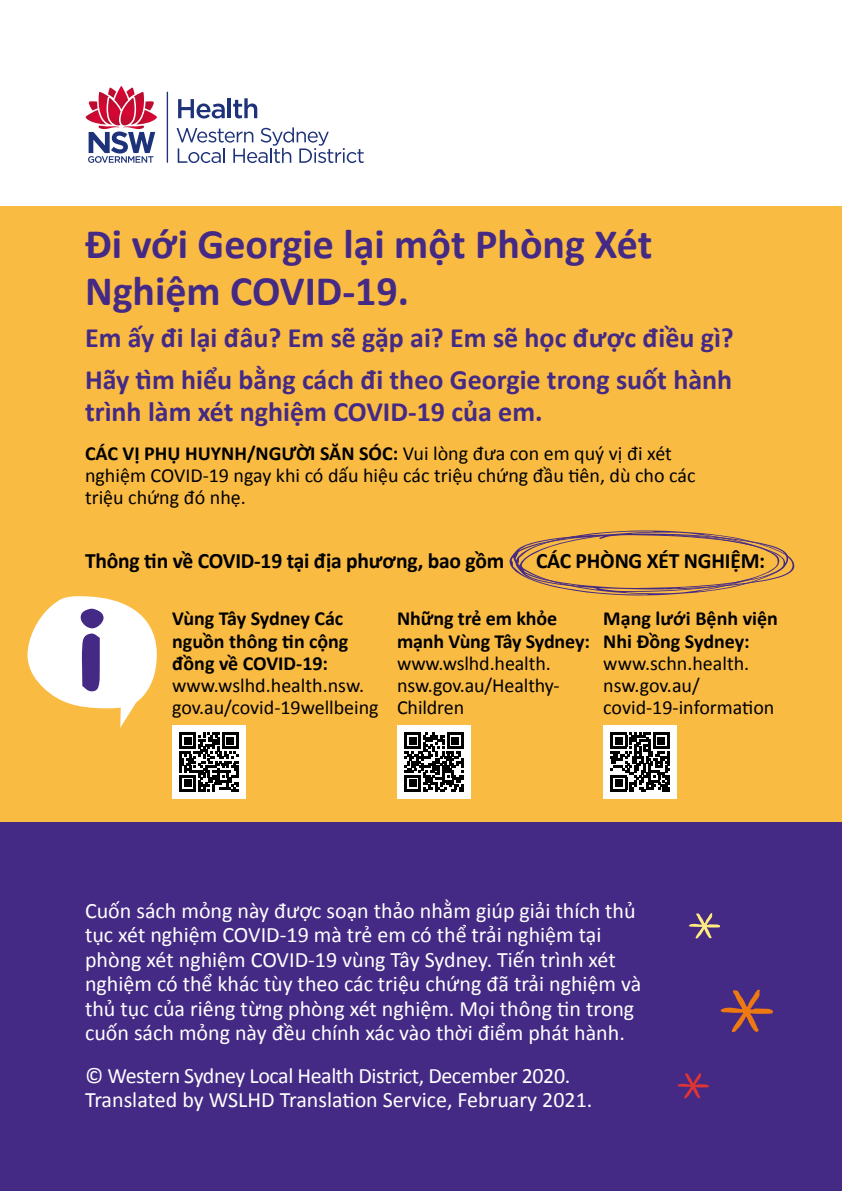
<style>
.page{position:relative;width:842px;height:1191px;background:#fff}
.page>*{position:absolute;margin:0;border:0;box-sizing:border-box;transform-origin:0 0}
.t1{font:700 42px/46.6px "Calibri";color:#442a85}
.t2{font:700 28px/42.4px "Calibri";color:#442a85}
.t3{font:22px/24.4px "Calibri";color:#fff}
.t4{font:22px/24.4px "Calibri";letter-spacing:-.02em;color:#fff}
.t5{font:700 22px "Calibri";letter-spacing:-.01em;color:#000}
.t6{font:20px/22.2px "Calibri";color:#000}
.t7{font:700 20px/22.2px "Calibri";color:#000}
.s1{font-weight:700}
</style>
<div class="page">
<div style="left:0;top:206px;width:842px;height:616px;background:#fabb43"></div>
<div style="left:0;top:822px;width:842px;height:369px;background:#442a85"></div>
<svg style="left:28px;top:596px;width:129px;height:131px"></svg>
<div style="left:166px;top:91px;width:2px;height:72px;border:1px solid #fff"></div>
<div style="left:227px;top:98px;width:4px;height:21px;border:1px solid #fff"></div>
<hr style="left:167px;top:92px;width:1px;height:71px;background:#1d3278">
<svg style="left:85px;top:86px;width:72px;height:77px"></svg>
<svg style="left:178px;top:99px;width:47px;height:20px"></svg>
<hr style="left:228px;top:98px;width:3px;height:20px;background:#1d3278">
<svg style="left:233px;top:98px;width:25px;height:21px"></svg>
<svg style="left:176px;top:127px;width:188px;height:36px"></svg>
<svg style="left:720px;top:989px;width:53px;height:43px"></svg>
<svg style="left:677px;top:1073px;width:32px;height:25px"></svg>
<svg style="left:689px;top:913px;width:31px;height:25px"></svg>
<div style="left:397px;top:725px;width:74px;height:74px;background:#fff"></div>
<svg style="left:404px;top:732px;width:59px;height:59px"></svg>
<div style="left:409px;top:780px;width:7px;height:7px;background:#000"></div>
<div style="left:172px;top:725px;width:74px;height:74px;background:#fff"></div>
<svg style="left:179px;top:732px;width:59px;height:59px"></svg>
<div style="left:184px;top:780px;width:7px;height:7px;background:#000"></div>
<div style="left:603px;top:725px;width:74px;height:74px;background:#fff"></div>
<svg style="left:611px;top:732px;width:59px;height:59px"></svg>
<div style="left:615px;top:780px;width:7px;height:7px;background:#000"></div>
<svg style="left:509px;top:530px;width:286px;height:65px"></svg>
<h1 class="t1" style="left:85px;top:219px;width:569px">Đi với Georgie lại một Phòng Xét<br>Nghiệm COVID-19.</h1>
<p class="t2" style="left:85px;top:315px;width:650px">Em ấy đi lại đâu? Em sẽ gặp ai? Em sẽ học được điều gì?<br>Hãy tìm hiểu bằng cách đi theo Georgie trong suốt hành</p>
<p class="t2" style="left:85px;top:389px;width:459px">trình làm xét nghiệm COVID-19 của em.</p>
<p class="t6" style="left:85px;top:441px;width:612px"><span class="s1">CÁC VỊ PHỤ HUYNH/NGƯỜI SĂN SÓC:</span> Vui lòng đưa con em quý vị đi xét nghiệm COVID-19 ngay khi có dấu hiệu các triệu chứng đầu tiên, dù cho các triệu chứng đó nhẹ.</p>
<p class="t5" style="left:85px;top:545px;width:421px">Thông tin về COVID-19 tại địa phương, bao gồm</p>
<p class="t5" style="left:536px;top:545px;width:231px">CÁC PHÒNG XÉT NGHIỆM:</p>
<p class="t7" style="left:603px;top:607px;width:176px">Mạng lưới Bệnh viện<br>Nhi Đồng Sydney:</p>
<p class="t6" style="left:603px;top:651px;width:173px">www.schn.health. nsw.gov.au/ covid-19-information</p>
<p class="t7" style="left:397px;top:607px;width:194px">Những trẻ em khỏe mạnh Vùng Tây Sydney:</p>
<p class="t6" style="left:397px;top:651px;width:164px">www.wslhd.health. nsw.gov.au/Healthy-<br>Children</p>
<p class="t7" style="left:172px;top:607px;width:178px">Vùng Tây Sydney Các nguồn thông tin cộng đồng về COVID-19:</p>
<p class="t6" style="left:172px;top:673px;width:208px">www.wslhd.health.nsw. gov.au/covid-19wellbeing</p>
<p class="t3" style="left:85px;top:897px;width:558px">Cuốn sách mỏng này được soạn thảo nhằm giúp giải thích thủ tục xét nghiệm COVID-19 mà trẻ em có thể trải nghiệm tại phòng xét nghiệm COVID-19 vùng Tây Sydney. Tiến trình xét nghiệm có thể khác tùy theo các triệu chứng đã trải nghiệm và thủ tục của riêng từng phòng xét nghiệm. Mọi thông tin trong cuốn sách mỏng này đều chính xác vào thời điểm phát hành.</p>
<p class="t4" style="left:85px;top:1062px;width:509px">© Western Sydney Local Health District, December 2020.<br>Translated by WSLHD Translation Service, February 2021.</p>
</div>
